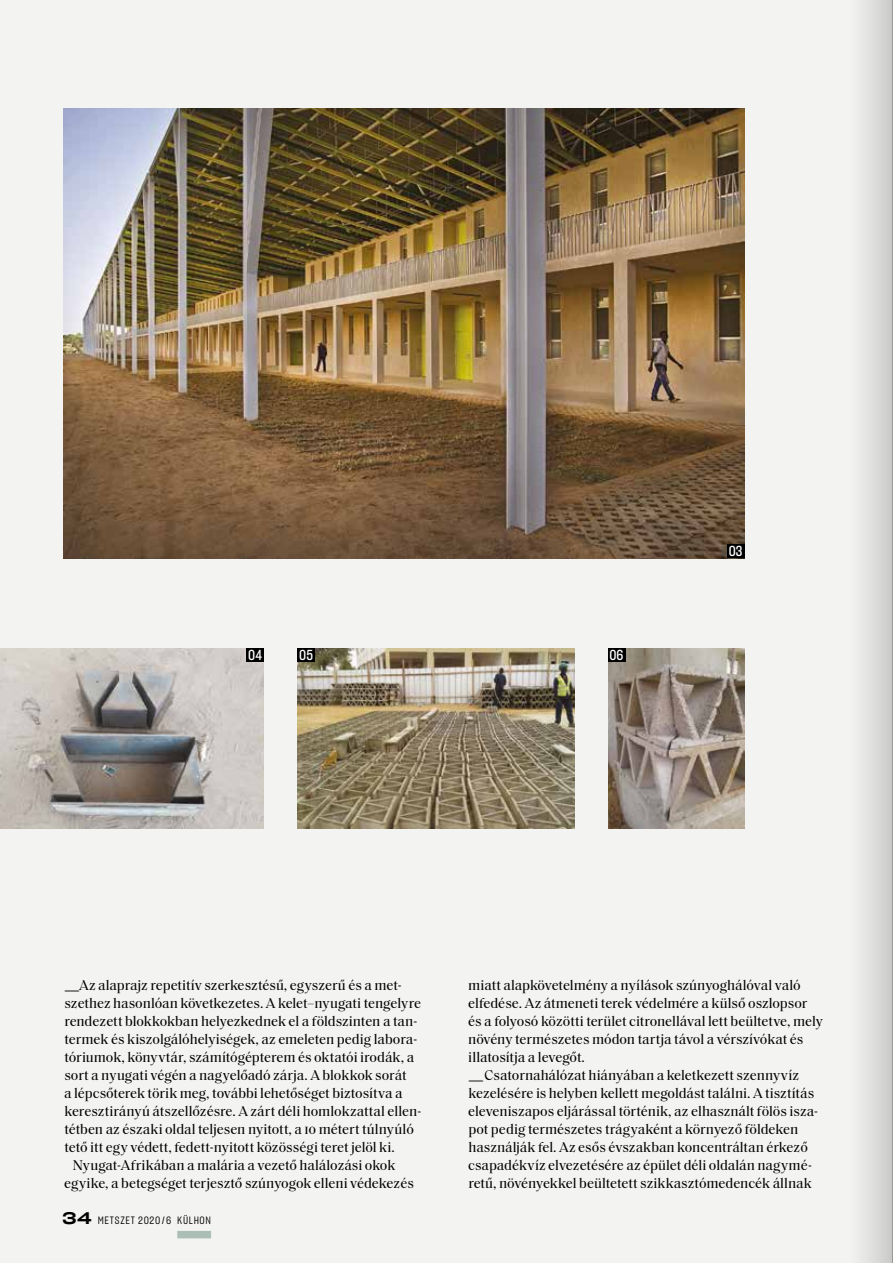
<style>
.page{position:relative;width:893px;height:1263px;background:#f3f4f1}
.page>*{position:absolute;margin:0;border:0;box-sizing:border-box;transform-origin:0 0}
.t1{font:14.25px/18px "Saol Text";letter-spacing:-.005em;color:#000}
.t2{font:14.25px "Sharp Grotesk Medium 15";color:#fff}
.t3{font:10.5px "Sharp Grotesk Book 15";letter-spacing:.065em;color:#000}
.s1{font-family:"Mid Century Sans"}
.s2{font-family:"Sharp Grotesk Medium 25";font-size:16.5px}
</style>
<div class="page">
<img style="left:64px;top:108px;width:680px;height:450px">
<img style="left:0;top:648px;width:264px;height:180px">
<img style="left:298px;top:648px;width:276px;height:180px">
<img style="left:608px;top:648px;width:136px;height:180px">
<div style="left:298px;top:648px;width:17px;height:14px;background:#000"></div>
<div style="left:608px;top:648px;width:17px;height:14px;background:#000"></div>
<div style="left:727px;top:544px;width:17px;height:14px;background:#000"></div>
<div style="left:247px;top:648px;width:17px;height:14px;background:#000"></div>
<div style="left:177px;top:1231px;width:34px;height:7px;background:#acbfb6"></div>
<div style="left:850px;top:0;width:43px;height:1263px;background:linear-gradient(to right,#f4f5f2,#cacbc8)"></div>
<hr style="left:892px;top:0;width:1px;height:1263px;background:#929292">
<p class="t2" style="left:248px;top:645px;width:15px">04</p>
<p class="t2" style="left:299px;top:645px;width:15px">05</p>
<p class="t2" style="left:610px;top:645px;width:15px">06</p>
<p class="t2" style="left:729px;top:541px;width:15px">03</p>
<p class="t1" style="left:64px;top:975px;width:339px"><span class="s1">—</span>Az alaprajz repetitív szerkesztésű, egyszerű és a met-</p>
<p class="t1" style="left:64px;top:993px;width:358px">szethez hasonlóan következetes. A kelet–nyugati tengelyre</p>
<p class="t1" style="left:64px;top:1011px;width:355px">rendezett blokkokban helyezkednek el a földszinten a tan-</p>
<p class="t1" style="left:64px;top:1029px;width:355px">termek és kiszolgálóhelyiségek, az emeleten pedig labora-</p>
<p class="t1" style="left:64px;top:1047px;width:351px">tóriumok, könyvtár, számítógépterem és oktatói irodák, a</p>
<p class="t1" style="left:64px;top:1065px;width:344px">sort a nyugati végén a nagyelőadó zárja. A blokkok sorát</p>
<p class="t1" style="left:64px;top:1083px;width:340px">a lépcsőterek törik meg, további lehetőséget biztosítva a</p>
<p class="t1" style="left:64px;top:1101px;width:359px">keresztirányú átszellőzésre. A zárt déli homlokzattal ellen-</p>
<p class="t1" style="left:64px;top:1119px;width:351px">tétben az északi oldal teljesen nyitott, a 10 métert túlnyúló</p>
<p class="t1" style="left:64px;top:1137px;width:332px">tető itt egy védett, fedett-nyitott közösségi teret jelöl ki.</p>
<p class="t1" style="left:73px;top:1155px;width:324px">Nyugat-Afrikában a malária a vezető halálozási okok</p>
<p class="t1" style="left:64px;top:1173px;width:351px">egyike, a betegséget terjesztő szúnyogok elleni védekezés</p>
<p class="t3" style="left:62px;top:1213px;width:150px"><span class="s2">34</span> METSZET 2020/6 KÜLHON</p>
<p class="t1" style="left:468px;top:975px;width:356px">miatt alapkövetelmény a nyílások szúnyoghálóval való elfedése. Az átmeneti terek védelmére a külső oszlopsor és a folyosó közötti terület citronellával lett beültetve, mely növény természetes módon tartja távol a vérszívókat és illatosítja a levegőt.<br><span class="s1">—</span>Csatornahálózat hiányában a keletkezett szennyvíz kezelésére is helyben kellett megoldást találni. A tisztítás eleveniszapos eljárással történik, az elhasznált fölös isza&shy;pot pedig természetes trágyaként a környező földeken használják fel. Az esős évszakban koncentráltan érkező csapadékvíz elvezetésére az épület déli oldalán nagymé&shy;retű, növényekkel beültetett szikkasztómedencék állnak</p>
</div>
